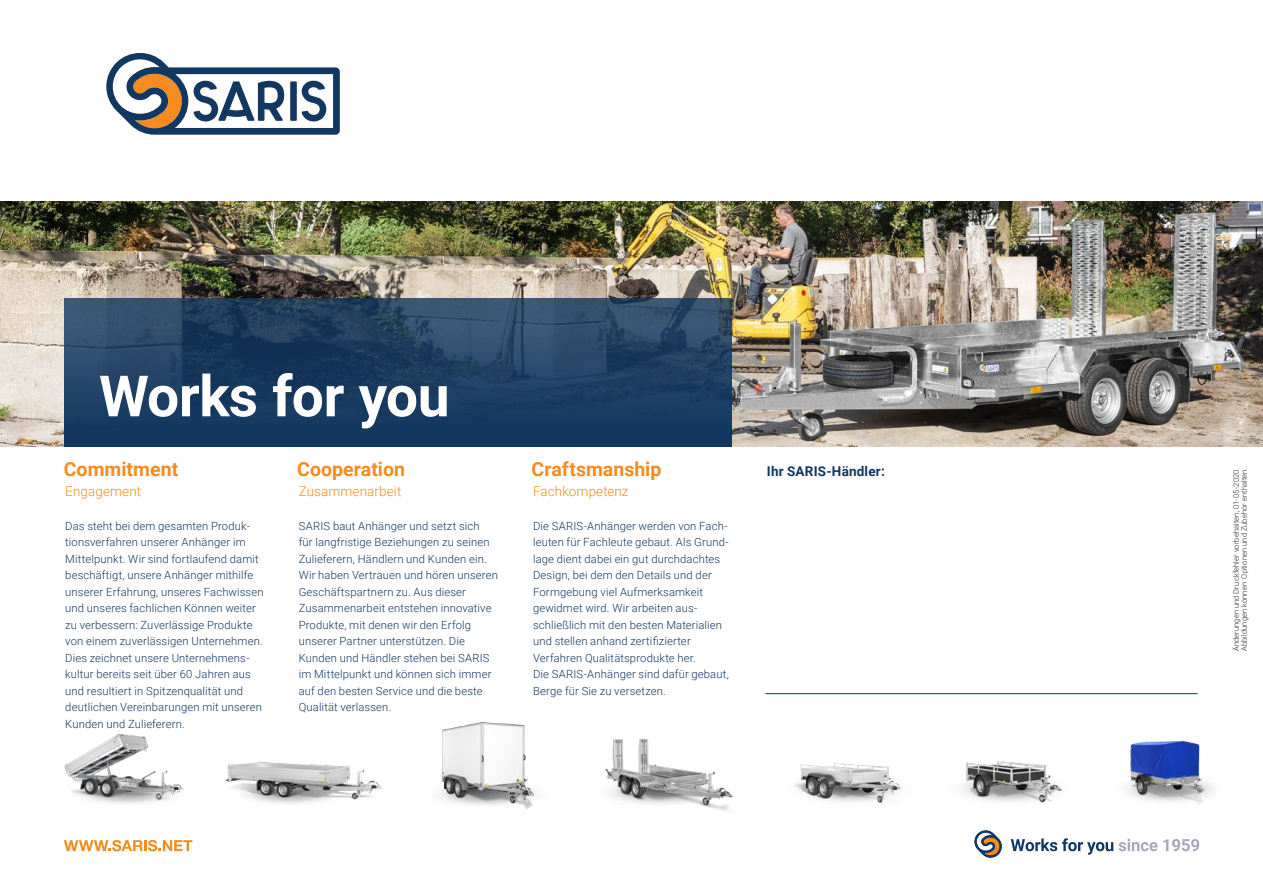
<style>
.page{position:relative;width:1263px;height:893px;background:#fff}
.page>*{position:absolute;margin:0;border:0;box-sizing:border-box;transform-origin:0 0}
.COVER_-_beschrijving{font:700 57px "Roboto";letter-spacing:-.01em;color:#fff}
.t1{font:700 19.5px "Roboto";color:#f68c1f}
.t2{font:300 13.5px "Roboto";letter-spacing:.005em;color:#f68c1f}
.t3{font:700 13.5px "Roboto";letter-spacing:.015em;color:#123760}
.t4{font:300 11.25px/16.5px "Roboto";letter-spacing:.015em;color:#123760}
.Bijschrift_5_5{font:300 7.5px "Roboto";letter-spacing:.025em;color:#231f20}
</style>
<div class="page">
<img style="left:0;top:202px;width:1263px;height:244px">
<svg style="left:64px;top:298px;width:667px;height:148px;background:#204063"></svg>
<svg style="left:106px;top:53px;width:234px;height:82px"></svg>
<svg style="left:1011px;top:838px;width:146px;height:17px"></svg>
<svg style="left:1163px;top:839px;width:36px;height:12px"></svg>
<svg style="left:974px;top:830px;width:28px;height:28px"></svg>
<img style="left:795px;top:781px;width:107px;height:23px">
<img style="left:800px;top:763px;width:93px;height:39px">
<img style="left:1126px;top:740px;width:87px;height:65px">
<img style="left:439px;top:722px;width:96px;height:87px">
<img style="left:605px;top:738px;width:128px;height:73px">
<img style="left:65px;top:733px;width:119px;height:71px">
<img style="left:225px;top:762px;width:157px;height:42px">
<img style="left:962px;top:761px;width:100px;height:42px">
<hr style="left:765px;top:693px;width:433px;height:1px;background:#123760">
<svg style="left:64px;top:840px;width:128px;height:11px"></svg>
<p class="COVER_-_beschrijving" style="left:99px;top:356px;width:352px">Works for you</p>
<p class="t1" style="left:64px;top:456px;width:116px">Commitment</p>
<p class="t2" style="left:65px;top:482px;width:77px">Engagement</p>
<p class="t4" style="left:65px;top:517px;width:200px">Das steht bei dem gesamten Produk&shy;tionsverfahren unserer Anhänger im Mittelpunkt. Wir sind fortlaufend damit beschäftigt, unsere Anhänger mithilfe unserer Erfahrung, unseres Fachwissen und unseres fachlichen Können weiter zu verbessern: Zuverlässige Produkte von einem zuverlässigen Unternehmen.<br>Dies zeichnet unsere Unternehmens&shy;kultur bereits seit über 60 Jahren aus und resultiert in Spitzenqualität und deutlichen Vereinbarungen mit unseren Kunden und Zulieferern.</p>
<p class="t1" style="left:297px;top:456px;width:109px">Cooperation</p>
<p class="t2" style="left:299px;top:482px;width:104px">Zusammenarbeit</p>
<p class="t4" style="left:299px;top:517px;width:201px">SARIS baut Anhänger und setzt sich<br>für langfristige Beziehungen zu seinen Zulieferern, Händlern und Kunden ein.<br>Wir haben Vertrauen und hören unseren Geschäftspartnern zu. Aus dieser Zusammenarbeit entstehen innovative Produkte, mit denen wir den Erfolg</p>
<p class="t4" style="left:299px;top:633px;width:168px">unserer Partner unterstützen. Die</p>
<p class="t4" style="left:299px;top:649px;width:194px">Kunden und Händler stehen bei SARIS im Mittelpunkt und können sich immer</p>
<p class="t4" style="left:299px;top:682px;width:185px">auf den besten Service und die beste<br>Qualität verlassen.</p>
<p class="t1" style="left:531px;top:456px;width:131px">Craftsmanship</p>
<p class="t3" style="left:767px;top:462px;width:119px">Ihr SARIS-Händler:</p>
<p class="t2" style="left:533px;top:482px;width:97px">Fachkompetenz</p>
<p class="t4" style="left:533px;top:517px;width:196px">Die SARIS-Anhänger werden von Fach-</p>
<p class="t4" style="left:533px;top:534px;width:197px">leuten für Fachleute gebaut. Als Grund&shy;lage dient dabei ein gut durchdachtes Design, bei dem den Details und der Formgebung viel Aufmerksamkeit</p>
<p class="t4" style="left:533px;top:600px;width:166px">gewidmet wird. Wir arbeiten aus-</p>
<p class="t4" style="left:533px;top:616px;width:190px">schließlich mit den besten Materialien und stellen anhand zertifizierter</p>
<p class="t4" style="left:533px;top:649px;width:164px">Verfahren Qualitätsprodukte her.</p>
<p class="t4" style="left:533px;top:666px;width:197px">Die SARIS-Anhänger sind dafür gebaut,<br>Berge für Sie zu versetzen.</p>
<p class="Bijschrift_5_5" style="left:1231px;top:651px;width:185px;rotate:-90deg">Änderungen und Druckfehler vorbehalten, 01-05-2020.</p>
<p class="Bijschrift_5_5" style="left:1239px;top:651px;width:185px;rotate:-90deg">Abbildungen können Optionen und Zubehör enthalten.</p>
</div>
